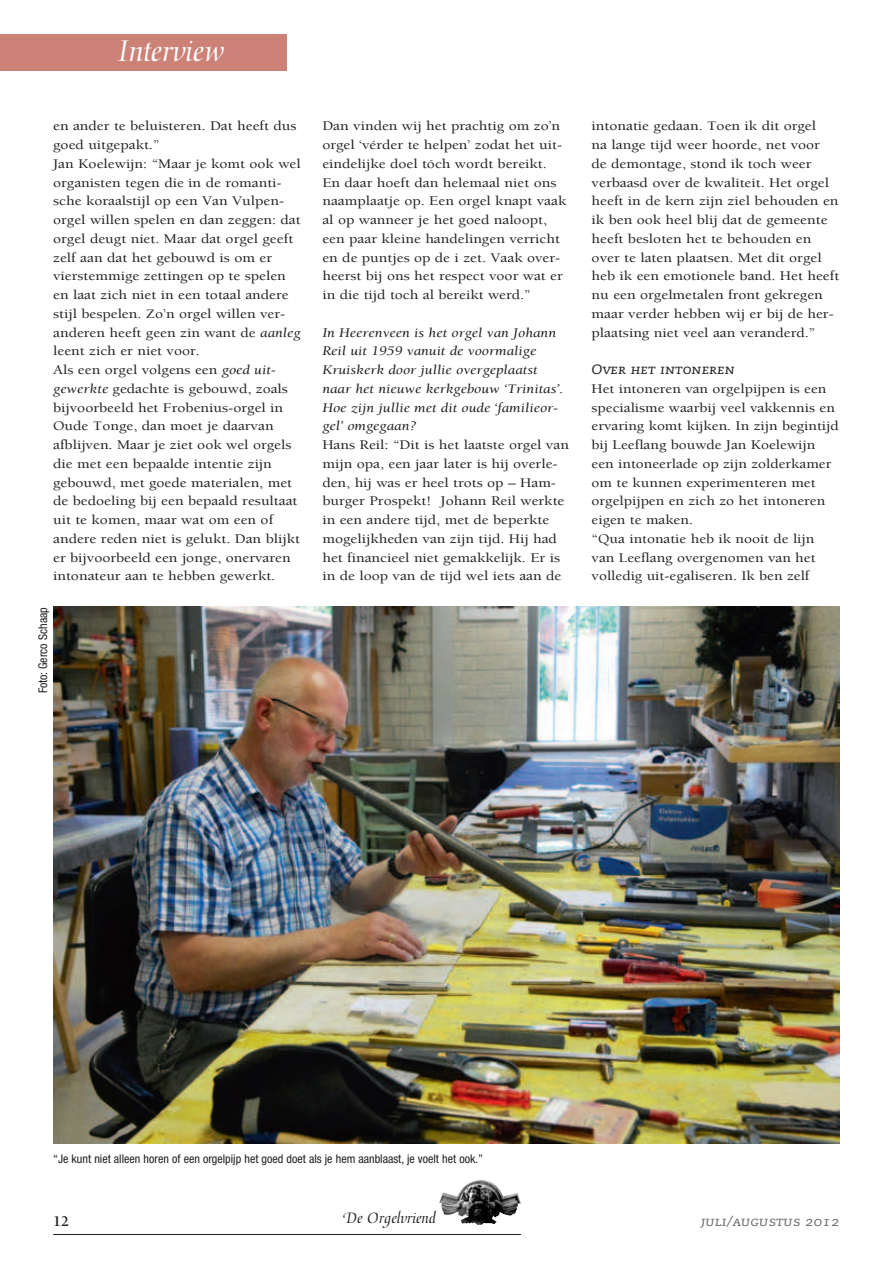
<style>
.page{position:relative;width:893px;height:1263px;background:#fff}
.page>*{position:absolute;margin:0;border:0;box-sizing:border-box;transform-origin:0 0}
.t1{font:33px "Medici Script";color:#fff}
.t2{font:16.5px "Medici Script";color:#231f20}
.t3{font:700 15px "Berkeley Orgelvriend";color:#231f20}
.t4{font:13.5px/18.8px "Berkeley Orgelvriend";color:#231f20;scale:1.15 1}
.t5{font:13.5px/18.8px "Berkeley Orgelvriend";color:#231f20;scale:1.14 1}
.t6{font:italic 13.5px/18.8px "Berkeley Orgelvriend";color:#231f20;scale:1.15 1}
.t7{font:13.5px "Caecilia Italic SC";color:#6c6d70;scale:1.15 1}
.t8{font:13.5px "Caecilia Italic SC";color:#231f20;scale:1.15 1}
.t9{font:condensed 12px "Helvetica Neue";color:#231f20}
.s1{font-style:italic}
</style>
<div class="page">
<img style="left:439px;top:1180px;width:82px;height:45px">
<hr style="left:53px;top:1234px;width:468px;height:1px;background:#231f20">
<div style="left:53px;top:34px;width:234px;height:36px;background:#cc8277"></div>
<div style="left:0;top:34px;width:53px;height:36px;background:#cc8277"></div>
<img style="left:53px;top:606px;width:787px;height:538px">
<h1 class="t1" style="left:96px;top:32px;width:151px">Orgelhistorie</h1>
<h1 class="t1" style="left:118px;top:32px;width:108px">Interview</h1>
<p class="t4" style="left:53px;top:117px;width:217px">en ander te beluisteren. Dat heeft dus goed uitgepakt.”<br>Jan Koelewijn: “Maar je komt ook wel organisten tegen die in de romanti&shy;sche koraalstijl op een Van Vulpen&shy;orgel willen spelen en dan zeggen: dat orgel deugt niet. Maar dat orgel geeft zelf aan dat het gebouwd is om er vierstemmige zettingen op te spelen en laat zich niet in een totaal andere stijl bespelen. Zo’n orgel willen ver&shy;anderen heeft geen zin want de <span class="s1">aanleg </span>leent zich er niet voor.<br>Als een orgel volgens een <span class="s1">goed uit&shy;gewerkte</span> gedachte is gebouwd, zoals bijvoorbeeld het Frobenius-orgel in Oude Tonge, dan moet je daarvan afblijven. Maar je ziet ook wel orgels die met een bepaalde intentie zijn gebouwd, met goede materialen, met de bedoeling bij een bepaald resultaat uit te komen, maar wat om een of andere reden niet is gelukt. Dan blijkt er bijvoorbeeld een jonge, onervaren intonateur aan te hebben gewerkt.</p>
<p class="t4" style="left:322px;top:117px;width:214px">Dan vinden wij het prachtig om zo’n orgel ‘vérder te helpen’ zodat het uit&shy;eindelijke doel tóch wordt bereikt.<br>En daar hoeft dan helemaal niet ons naamplaatje op. Een orgel knapt vaak al op wanneer je het goed naloopt, een paar kleine handelingen verricht en de puntjes op de i zet. Vaak over&shy;heerst bij ons het respect voor wat er in die tijd toch al bereikt werd.”</p>
<p class="t6" style="left:322px;top:323px;width:211px">In Heerenveen is het orgel van Johann Reil uit 1959 vanuit de voormalige Kruiskerk door jullie overgeplaatst naar het nieuwe kerkgebouw ‘Trinitas’.<br>Hoe zijn jullie met dit oude ‘familieor&shy;gel’ omgegaan?</p>
<p class="t4" style="left:322px;top:436px;width:216px">Hans Reil: “Dit is het laatste orgel van mijn opa, een jaar later is hij overle&shy;den, hij was er heel trots op – Ham&shy;burger Prospekt! Johann Reil werkte in een andere tijd, met de beperkte mogelijkheden van zijn tijd. Hij had het financieel niet gemakkelijk. Er is in de loop van de tijd wel iets aan de</p>
<p class="t9" style="left:36px;top:693px;width:88px;rotate:-90deg">Foto: Gerco Schaap</p>
<p class="t4" style="left:592px;top:117px;width:217px">intonatie gedaan. Toen ik dit orgel<br>na lange tijd weer hoorde, net voor<br>de demontage, stond ik toch weer verbaasd over de kwaliteit. Het orgel heeft in de kern zijn ziel behouden en ik ben ook heel blij dat de gemeente heeft besloten het te behouden en over te laten plaatsen. Met dit orgel heb ik een emotionele band. Het heeft nu een orgelmetalen front gekregen maar verder hebben wij er bij de her&shy;plaatsing niet veel aan veranderd.”</p>
<p class="t8" style="left:592px;top:362px;width:126px">Over het intoneren</p>
<p class="t5" style="left:592px;top:379px;width:218px">Het intoneren van orgelpijpen is een specialisme waarbij veel vakkennis en ervaring komt kijken. In zijn begintijd bij Leeflang bouwde Jan Koelewijn een intoneerlade op zijn zolderkamer om te kunnen experimenteren met orgelpijpen en zich zo het intoneren eigen te maken.<br>“Qua intonatie heb ik nooit de lijn van Leeflang overgenomen van het volledig uit-egaliseren. Ik ben zelf</p>
<p class="t9" style="left:53px;top:1151px;width:431px">“Je kunt niet alleen horen of een orgelpijp het goed doet als je hem aanblaast, je voelt het ook.”</p>
<p class="t3" style="left:53px;top:1213px;width:18px">12</p>
<p class="t2" style="left:344px;top:1209px;width:94px">De Orgelvriend</p>
<p class="t7" style="left:701px;top:1214px;width:122px">juli/augustus 2012</p>
</div>
